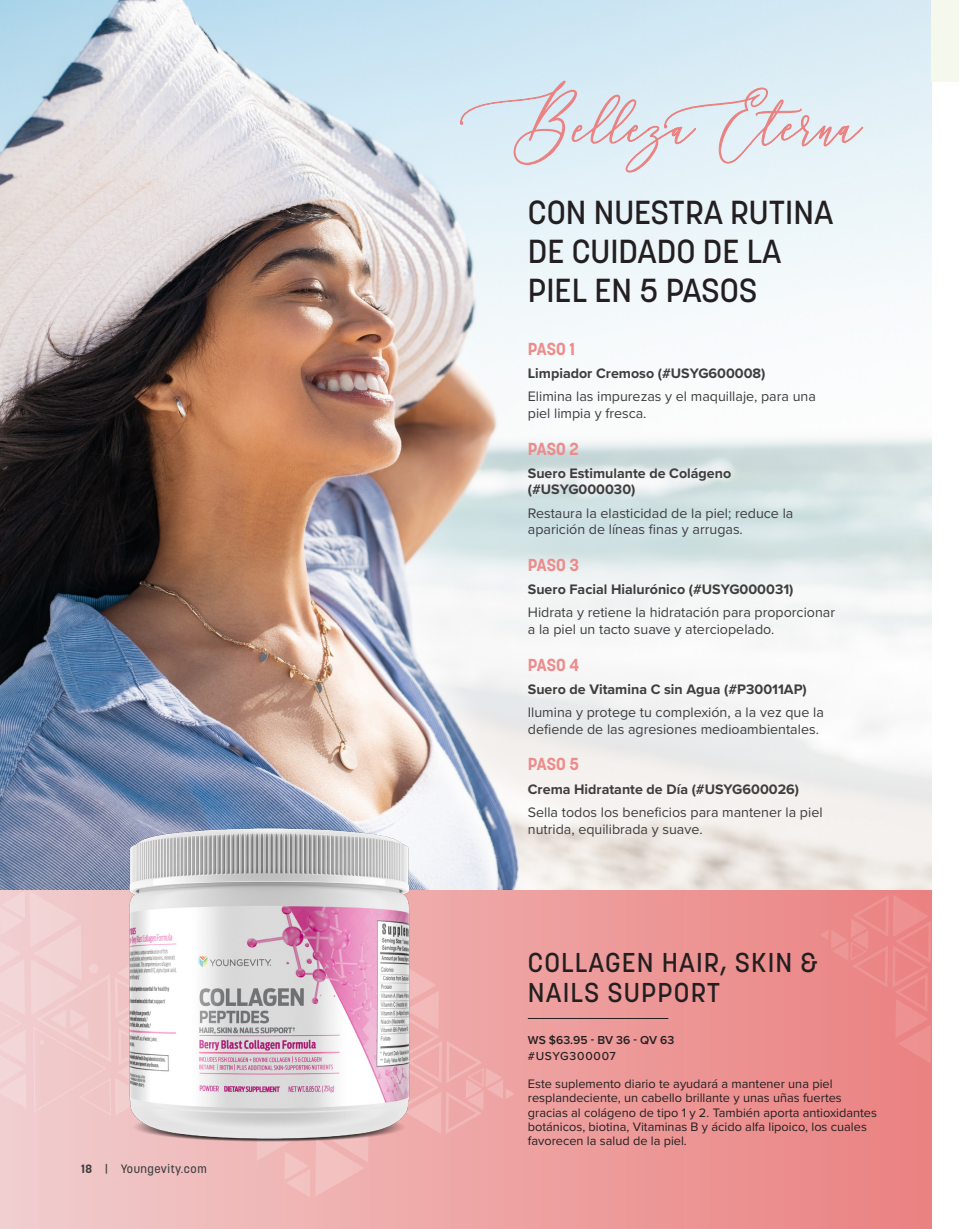
<style>
.page{position:relative;width:959px;height:1229px;background:#fff}
.page>*{position:absolute;margin:0;border:0;box-sizing:border-box;transform-origin:0 0}
.t1{font:500 33px/39px "Korolev";color:#231f20}
.Section_Title_Underline{font:500 27px/30px "Korolev";letter-spacing:.04em;color:#231f20}
.Step{font:700 17.25px "Korolev";color:#ec8c8b}
.Section_Description{font:14.25px/16.5px "Proxima Nova";color:#3e3e3f}
.Paragraph_Style_2{font:700 14.25px/16.5px "Proxima Nova";color:#3e3e3f}
.Product_Description{font:12.75px/14.2px "Proxima Nova";color:#231f20}
.Product_Price{font:600 12px "Proxima Nova";color:#231f20}
.t2{font:500 12px "Korolev";letter-spacing:.04em;color:#3e3e3f}
.Product_Item_Number{font:500 12px "Proxima Nova";letter-spacing:.06em;color:#231f20}
.s1{font-weight:700}
</style>
<div class="page">
<svg style="left:1px;top:889px;width:931px;height:339px;background:#ec9a99"></svg>
<img style="left:1px;top:0;width:931px;height:889px">
<div style="left:932px;top:0;width:26px;height:81px;background:#f5f9ed"></div>
<hr style="left:528px;top:1018px;width:140px;height:1px;background:#231f20">
<svg style="left:432px;top:965px;width:83px;height:232px;background:#eea7a7"></svg>
<svg style="left:819px;top:894px;width:113px;height:169px;background:#eb8888"></svg>
<svg style="left:0;top:890px;width:120px;height:225px;background:#f1cccd"></svg>
<img style="left:120px;top:716px;width:312px;height:512px">
<svg style="left:460px;top:81px;width:403px;height:91px;background:#dfe3eb"></svg>
<p class="t2" style="left:81px;top:1160px;width:127px"><span class="s1">18</span> | Youngevity.com</p>
<p class="t1" style="left:528px;top:192px;width:307px">CON NUESTRA RUTINA<br>DE CUIDADO DE LA<br>PIEL EN 5 PASOS</p>
<p class="Step" style="left:528px;top:338px;width:49px">PASO 1</p>
<p class="Paragraph_Style_2" style="left:528px;top:365px;width:239px">Limpiador Cremoso (#USYG600008)</p>
<p class="Section_Description" style="left:528px;top:388px;width:289px">Elimina las impurezas y el maquillaje, para una piel limpia y fresca.</p>
<p class="Step" style="left:528px;top:437px;width:53px">PASO 2</p>
<p class="Paragraph_Style_2" style="left:528px;top:464px;width:205px">Suero Estimulante de Colágeno (#USYG000030)</p>
<p class="Section_Description" style="left:528px;top:504px;width:267px">Restaura la elasticidad de la piel; reduce la aparición de líneas finas y arrugas.</p>
<p class="Step" style="left:528px;top:554px;width:53px">PASO 3</p>
<p class="Paragraph_Style_2" style="left:528px;top:581px;width:267px">Suero Facial Hialurónico (#USYG000031)</p>
<p class="Section_Description" style="left:528px;top:604px;width:309px">Hidrata y retiene la hidratación para proporcionar a la piel un tacto suave y aterciopelado.</p>
<p class="Step" style="left:528px;top:653px;width:53px">PASO 4</p>
<p class="Paragraph_Style_2" style="left:528px;top:680px;width:280px">Suero de Vitamina C sin Agua (#P30011AP)</p>
<p class="Section_Description" style="left:528px;top:703px;width:297px">Ilumina y protege tu complexión, a la vez que la defiende de las agresiones medioambientales.</p>
<p class="Step" style="left:528px;top:753px;width:53px">PASO 5</p>
<p class="Paragraph_Style_2" style="left:528px;top:780px;width:273px">Crema Hidratante de Día (#USYG600026)</p>
<p class="Section_Description" style="left:528px;top:803px;width:296px">Sella todos los beneficios para mantener la piel nutrida, equilibrada y suave.</p>
<p class="Section_Title_Underline" style="left:528px;top:947px;width:292px">COLLAGEN HAIR, SKIN &amp;<br>NAILS SUPPORT</p>
<p class="Product_Price" style="left:528px;top:1031px;width:148px">WS $63.95 - BV 36 - QV 63</p>
<p class="Product_Item_Number" style="left:528px;top:1046px;width:89px">#USYG300007</p>
<p class="Product_Description" style="left:528px;top:1076px;width:351px">Este suplemento diario te ayudará a mantener una piel resplandeciente, un cabello brillante y unas uñas fuertes gracias al colágeno de tipo 1 y 2. También aporta antioxidantes botánicos, biotina, Vitaminas B y ácido alfa lipoico, los cuales favorecen la salud de la piel.</p>
</div>
